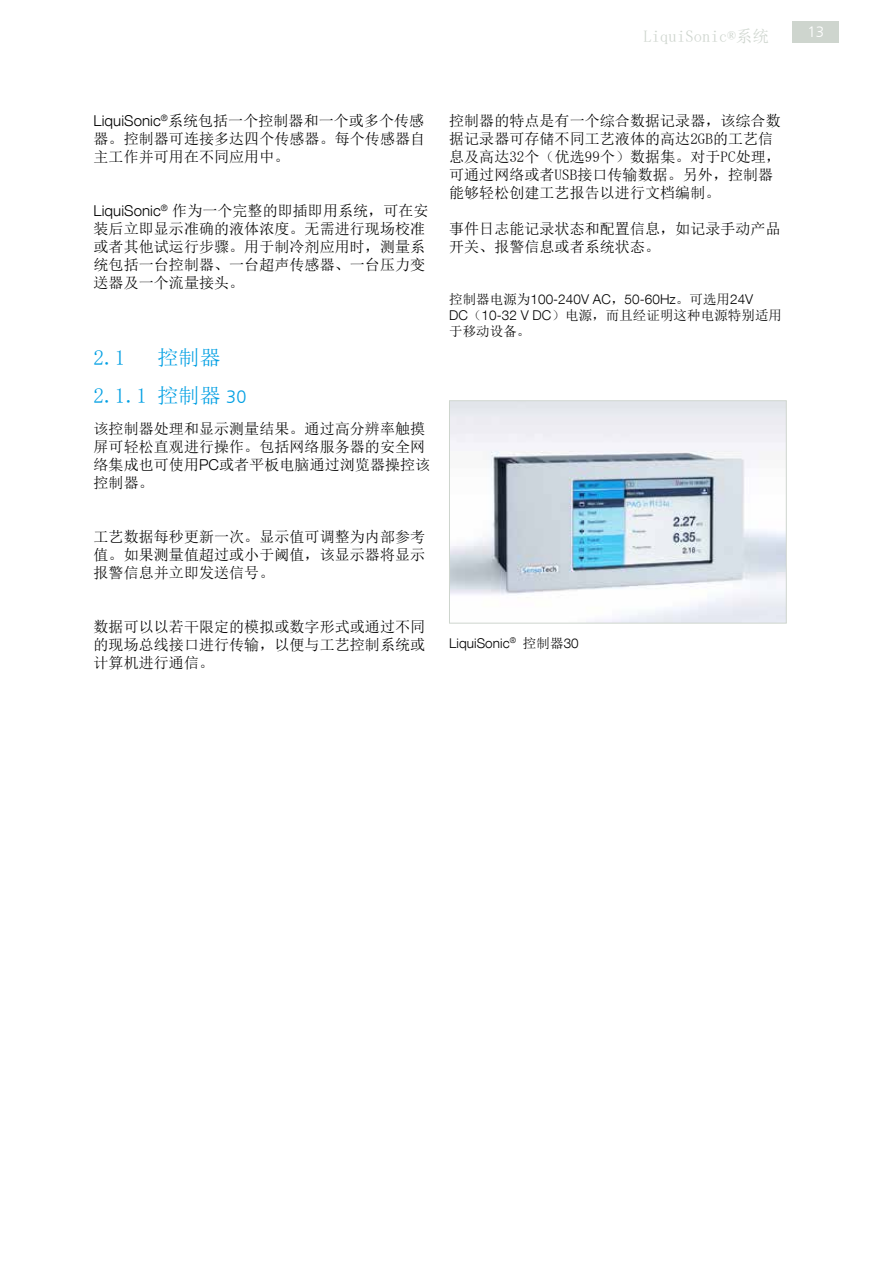
<style>
.page{position:relative;width:893px;height:1263px;background:#fff}
.page>*{position:absolute;margin:0;border:0;box-sizing:border-box;transform-origin:0 0}
.t1{font:21px/38px "Sim Sun";letter-spacing:.01em;color:#009fe3}
.t2{font:16.5px "Sim Sun";letter-spacing:.01em;color:#ced5ce}
.t3{font:15px/18px "Sim Sun";letter-spacing:.005em;color:#000}
.t4{font:300 15px "Frutiger LT Com";color:#fff}
.t5{font:300 13.5px "Helvetica Neue LT Com";letter-spacing:.005em;color:#000}
.t6{font:13.5px/16.2px "Sim Sun";letter-spacing:.005em;color:#000}
.s1{font-family:"Helvetica Neue LT Com";font-weight:300}
.s2{font-family:"Frutiger LT Com";font-weight:300;font-size:18px}
.s3{font-family:"Sim Sun";font-weight:400}
</style>
<div class="page">
<div style="left:792px;top:21px;width:47px;height:22px;background:#ced5ce"></div>
<svg style="left:449px;top:400px;width:338px;height:224px"></svg>
<p class="t2" style="left:643px;top:28px;width:127px">LiquiSonic®系统</p>
<p class="t3" style="left:94px;top:111px;width:333px;text-align:justify"><span class="s1">LiquiSonic</span><sup>®</sup>系统包括一个控制器和一个或多个传感器。控制器可连接多达四个传感器。每个传感器自主工作并可用在不同应用中。</p>
<p class="t3" style="left:94px;top:201px;width:336px"><span class="s1">LiquiSonic</span><sup>®</sup> 作为一个完整的即插即用系统，可在安装后立即显示准确的液体浓度。无需进行现场校准或者其他试运行步骤。用于制冷剂应用时，测量系统包括一台控制器、一台超声传感器、一台压力变送器及一个流量接头。</p>
<h1 class="t1" style="left:94px;top:338px;width:154px;text-indent:64px">控制器<br>2.1.1 控制器 <span class="s2">30</span></h1>
<p class="t3" style="left:94px;top:419px;width:338px">该控制器处理和显示测量结果。通过高分辨率触摸屏可轻松直观进行操作。包括网络服务器的安全网络集成也可使用<span class="s1">PC</span>或者平板电脑通过浏览器操控该控制器。</p>
<h1 class="t1" style="left:94px;top:338px;width:33px">2.1</h1>
<p class="t3" style="left:94px;top:527px;width:333px;text-align:justify">工艺数据每秒更新一次。显示值可调整为内部参考值。如果测量值超过或小于阈值，该显示器将显示报警信息并立即发送信号。</p>
<p class="t3" style="left:94px;top:617px;width:333px;text-align:justify">数据可以以若干限定的模拟或数字形式或通过不同的现场总线接口进行传输，以便与工艺控制系统或计算机进行通信。</p>
<p class="t3" style="left:449px;top:111px;width:333px">控制器的特点是有一个综合数据记录器，该综合数据记录器可存储不同工艺液体的高达2GB的工艺信息及高达32个（优选99个）数据集。对于PC处理，可通过网络或者USB接口传输数据。另外，控制器能够轻松创建工艺报告以进行文档编制。</p>
<p class="t3" style="left:449px;top:219px;width:333px">事件日志能记录状态和配置信息，如记录手动产品开关、报警信息或者系统状态。</p>
<p class="t5" style="left:449px;top:291px;width:306px"><span class="s3">控制器电源为</span>100-240V AC<span class="s3">，</span>50-60Hz<span class="s3">。可选用</span>24V</p>
<p class="t6" style="left:449px;top:307px;width:334px"><span class="s1">DC</span>（<span class="s1">10-32 V DC</span>）电源，而且经证明这种电源特别适用于移动设备。</p>
<p class="t5" style="left:449px;top:635px;width:131px">LiquiSonic<sup>®</sup> <span class="s3">控制器</span>30</p>
<p class="t4" style="left:808px;top:23px;width:18px">13</p>
</div>
